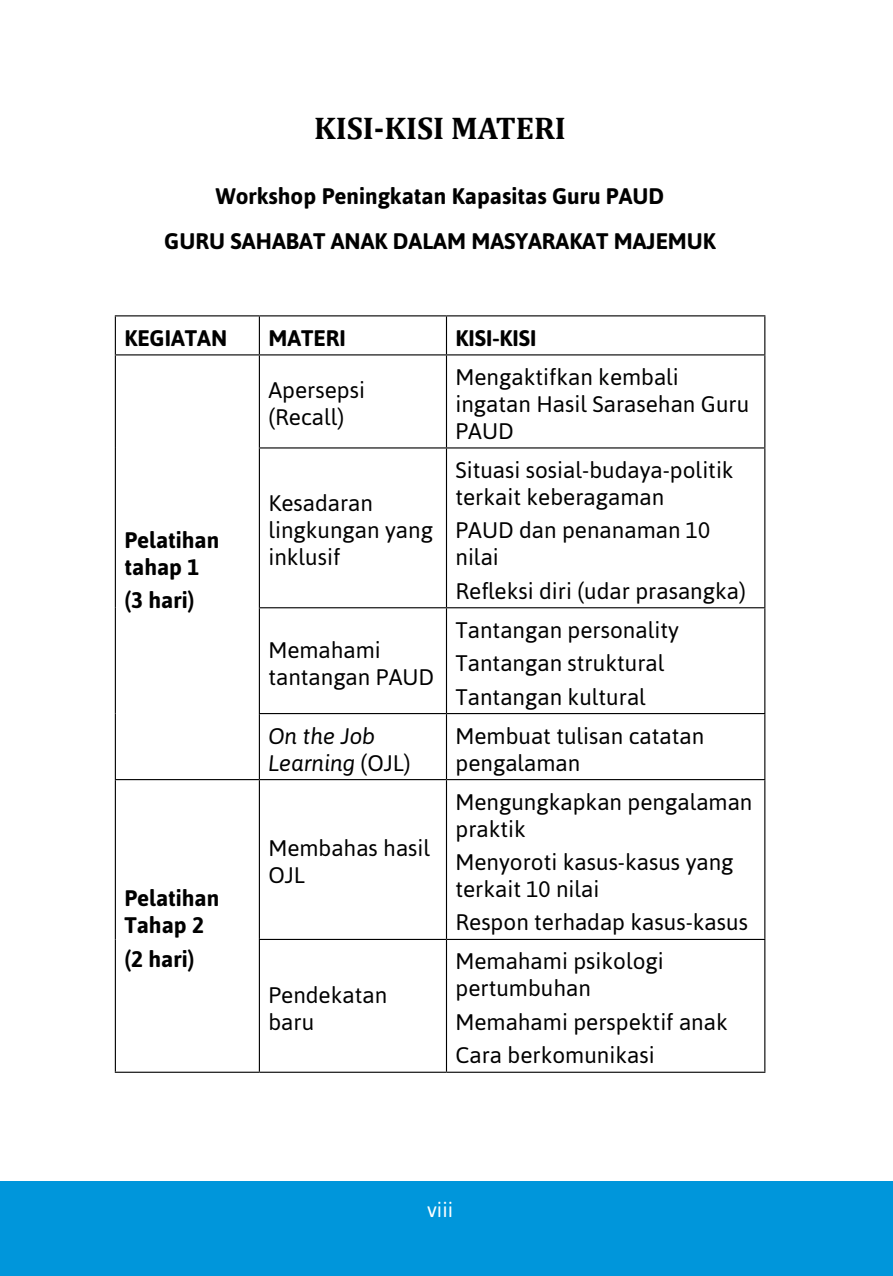
<style>
.page{position:relative;width:893px;height:1276px;background:#fff}
.page>*{position:absolute;margin:0;border:0;box-sizing:border-box;transform-origin:0 0}
.t1{font:700 31.5px "Cambria";color:#000}
.t2{font:22.5px/27px "Asap";color:#000}
.t3{font:700 22.5px/27px "Asap";color:#000}
.t4{font:italic 22.5px/27px "Asap";color:#000}
.t5{font:20.25px "Asap";color:#fff}
.s1{font-style:normal}
</style>
<div class="page">
<div style="left:0;top:1182px;width:893px;height:94px;background:#0096db"></div>
<hr style="left:115px;top:315px;width:144px;height:1px;background:#000">
<hr style="left:259px;top:315px;width:187px;height:1px;background:#000">
<hr style="left:446px;top:315px;width:319px;height:1px;background:#000">
<hr style="left:115px;top:354px;width:144px;height:1px;background:#000">
<hr style="left:259px;top:354px;width:187px;height:1px;background:#000">
<hr style="left:446px;top:354px;width:319px;height:1px;background:#000">
<hr style="left:259px;top:447px;width:187px;height:1px;background:#000">
<hr style="left:446px;top:447px;width:319px;height:1px;background:#000">
<hr style="left:259px;top:607px;width:187px;height:1px;background:#000">
<hr style="left:446px;top:607px;width:319px;height:1px;background:#000">
<hr style="left:259px;top:713px;width:187px;height:1px;background:#000">
<hr style="left:446px;top:713px;width:319px;height:1px;background:#000">
<hr style="left:115px;top:779px;width:144px;height:1px;background:#000">
<hr style="left:259px;top:779px;width:187px;height:1px;background:#000">
<hr style="left:446px;top:779px;width:319px;height:1px;background:#000">
<hr style="left:259px;top:939px;width:187px;height:1px;background:#000">
<hr style="left:446px;top:939px;width:319px;height:1px;background:#000">
<hr style="left:115px;top:1071px;width:144px;height:1px;background:#000">
<hr style="left:259px;top:1071px;width:187px;height:1px;background:#000">
<hr style="left:446px;top:1071px;width:319px;height:1px;background:#000">
<hr style="left:115px;top:316px;width:1px;height:38px;background:#000">
<hr style="left:115px;top:355px;width:1px;height:93px;background:#000">
<hr style="left:115px;top:448px;width:1px;height:160px;background:#000">
<hr style="left:115px;top:608px;width:1px;height:105px;background:#000">
<hr style="left:115px;top:713px;width:1px;height:66px;background:#000">
<hr style="left:115px;top:780px;width:1px;height:159px;background:#000">
<hr style="left:115px;top:939px;width:1px;height:132px;background:#000">
<hr style="left:259px;top:316px;width:1px;height:38px;background:#000">
<hr style="left:446px;top:316px;width:1px;height:38px;background:#000">
<hr style="left:764px;top:316px;width:1px;height:38px;background:#000">
<hr style="left:259px;top:355px;width:1px;height:92px;background:#000">
<hr style="left:446px;top:355px;width:1px;height:92px;background:#000">
<hr style="left:764px;top:355px;width:1px;height:92px;background:#000">
<hr style="left:259px;top:448px;width:1px;height:159px;background:#000">
<hr style="left:446px;top:448px;width:1px;height:159px;background:#000">
<hr style="left:764px;top:448px;width:1px;height:159px;background:#000">
<hr style="left:259px;top:608px;width:1px;height:105px;background:#000">
<hr style="left:446px;top:608px;width:1px;height:105px;background:#000">
<hr style="left:764px;top:608px;width:1px;height:105px;background:#000">
<hr style="left:259px;top:714px;width:1px;height:65px;background:#000">
<hr style="left:446px;top:714px;width:1px;height:65px;background:#000">
<hr style="left:764px;top:714px;width:1px;height:65px;background:#000">
<hr style="left:259px;top:780px;width:1px;height:159px;background:#000">
<hr style="left:446px;top:780px;width:1px;height:159px;background:#000">
<hr style="left:764px;top:780px;width:1px;height:159px;background:#000">
<hr style="left:259px;top:940px;width:1px;height:131px;background:#000">
<hr style="left:446px;top:940px;width:1px;height:131px;background:#000">
<hr style="left:764px;top:940px;width:1px;height:131px;background:#000">
<p class="t1" style="left:314px;top:106px;width:253px">KISI-KISI MATERI</p>
<p class="t3" style="left:164px;top:173px;width:553px;line-height:45px;text-align:center">Workshop Peningkatan Kapasitas Guru PAUD<br>GURU SAHABAT ANAK DALAM MASYARAKAT MAJEMUK</p>
<p class="t3" style="left:124px;top:324px;width:104px">KEGIATAN</p>
<p class="t3" style="left:268px;top:324px;width:79px">MATERI</p>
<p class="t3" style="left:455px;top:324px;width:83px">KISI-KISI</p>
<p class="t3" style="left:124px;top:526px;width:97px">Pelatihan tahap 1</p>
<p class="t3" style="left:124px;top:586px;width:72px">(3 hari)</p>
<p class="t3" style="left:124px;top:884px;width:97px">Pelatihan<br>Tahap 2</p>
<p class="t3" style="left:124px;top:945px;width:72px">(2 hari)</p>
<p class="t2" style="left:268px;top:377px;width:98px">Apersepsi (Recall)</p>
<p class="t2" style="left:268px;top:490px;width:166px">Kesadaran lingkungan yang inklusif</p>
<p class="t2" style="left:268px;top:636px;width:167px">Memahami tantangan PAUD</p>
<p class="t2" style="left:455px;top:363px;width:295px">Mengaktifkan kembali ingatan Hasil Sarasehan Guru<br>PAUD</p>
<p class="t2" style="left:455px;top:456px;width:280px">Situasi sosial-budaya-politik terkait keberagaman</p>
<p class="t2" style="left:455px;top:517px;width:256px">PAUD dan penanaman 10 nilai</p>
<p class="t2" style="left:455px;top:577px;width:292px">Refleksi diri (udar prasangka)</p>
<p class="t2" style="left:455px;top:613px;width:225px;line-height:33.3px">Tantangan personality<br>Tantangan struktural<br>Tantangan kultural</p>
<p class="t4" style="left:268px;top:722px;width:144px">On the Job<br>Learning <span class="s1">(OJL)</span></p>
<p class="t2" style="left:455px;top:722px;width:250px">Membuat tulisan catatan pengalaman</p>
<p class="t2" style="left:268px;top:835px;width:163px">Membahas hasil<br>OJL</p>
<p class="t2" style="left:268px;top:981px;width:120px">Pendekatan baru</p>
<p class="t2" style="left:455px;top:788px;width:298px">Mengungkapkan pengalaman praktik</p>
<p class="t2" style="left:455px;top:848px;width:280px">Menyoroti kasus-kasus yang terkait 10 nilai</p>
<p class="t2" style="left:455px;top:908px;width:294px">Respon terhadap kasus-kasus</p>
<p class="t2" style="left:455px;top:947px;width:210px">Memahami psikologi pertumbuhan</p>
<p class="t2" style="left:455px;top:1005px;width:274px;line-height:33.3px">Memahami perspektif anak<br>Cara berkomunikasi</p>
<p class="t5" style="left:427px;top:1198px;width:27px">viii</p>
</div>
